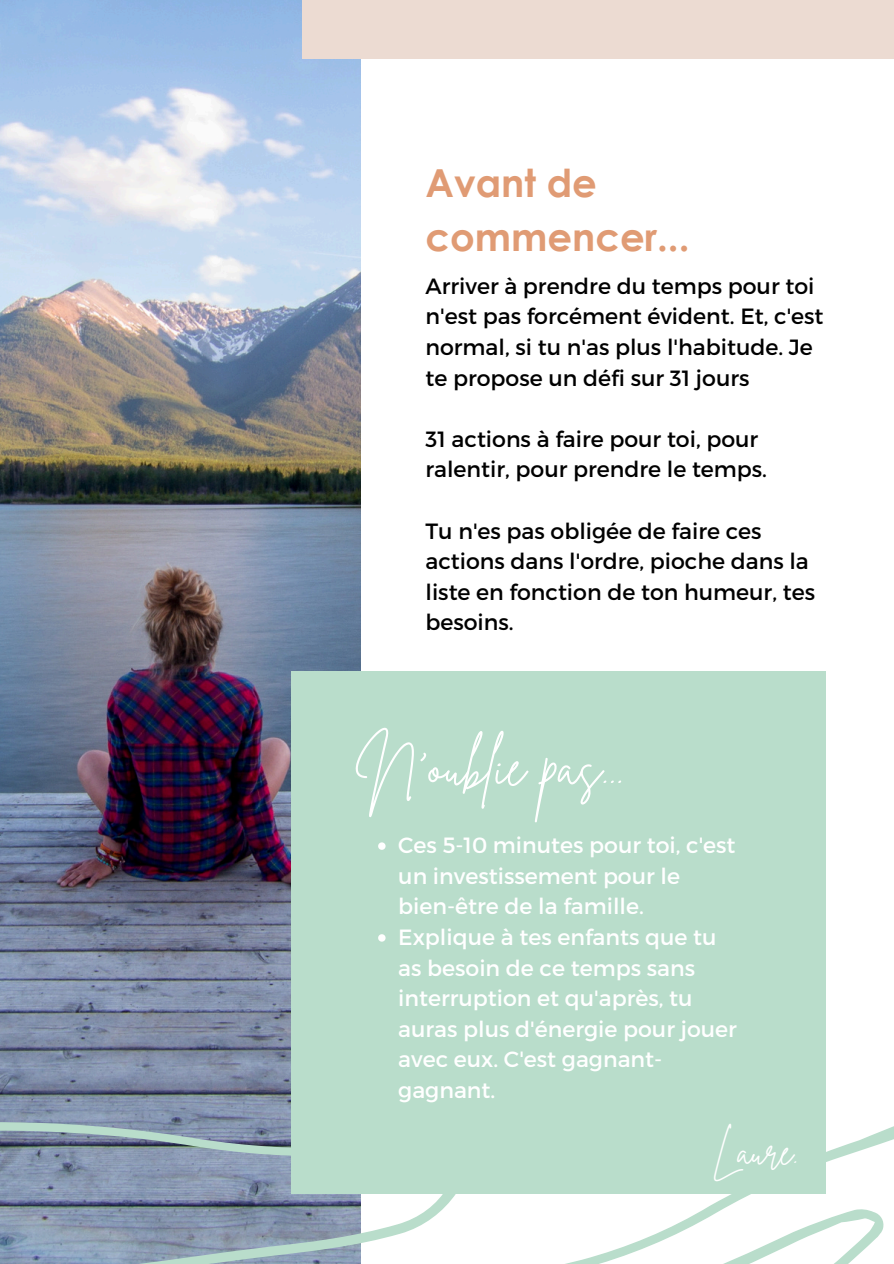
<style>
.page{position:relative;width:894px;height:1264px;background:#fff}
.page>*{position:absolute;margin:0;border:0;box-sizing:border-box;transform-origin:0 0}
.t1{font:55.05px "Brittany Signature";color:#fff}
.t2{font:700 38.55px/53.7px "Century Gothic";color:#e09b74}
.t3{font:38.55px "Brittany Signature";color:#fff}
.t4{font:22.05px/30.6px "Montserrat";color:#000}
.t5{font:22.05px/30.6px "Montserrat";color:#fff}
</style>
<div class="page">
<img style="left:0;top:0;width:360px;height:583px">
<img style="left:0;top:583px;width:893px;height:680px">
<div style="left:302px;top:0;width:591px;height:59px;background:#ecdbd2"></div>
<div style="left:291px;top:671px;width:534px;height:522px;background:#b9ddcb"></div>
<svg style="left:378px;top:842px;width:7px;height:7px"></svg>
<svg style="left:378px;top:934px;width:7px;height:7px"></svg>
<p class="t2" style="left:425px;top:155px;width:265px">Avant de commencer...</p>
<h1 class="t4" style="left:425px;top:269px;width:399px">Arriver à prendre du temps pour toi n'est pas forcément évident. Et, c'est normal, si tu n'as plus l'habitude. Je te propose un défi sur 31 jours</h1>
<p class="t4" style="left:425px;top:422px;width:343px">31 actions à faire pour toi, pour ralentir, pour prendre le temps.</p>
<p class="t4" style="left:425px;top:514px;width:391px">Tu n'es pas obligée de faire ces actions dans l'ordre, pioche dans la liste en fonction de ton humeur, tes besoins.</p>
<h2 class="t1" style="left:356px;top:730px;width:269px">N'oublie pas...</h2>
<p class="t5" style="left:398px;top:828px;width:339px">Ces 5-10 minutes pour toi, c'est un investissement pour le bien-être de la famille.</p>
<p class="t5" style="left:398px;top:920px;width:340px">Explique à tes enfants que tu as besoin de ce temps sans interruption et qu'après, tu auras plus d'énergie pour jouer avec eux. C'est gagnant&shy;gagnant.</p>
<p class="t3" style="left:711px;top:1126px;width:88px">Laure.</p>
</div>
